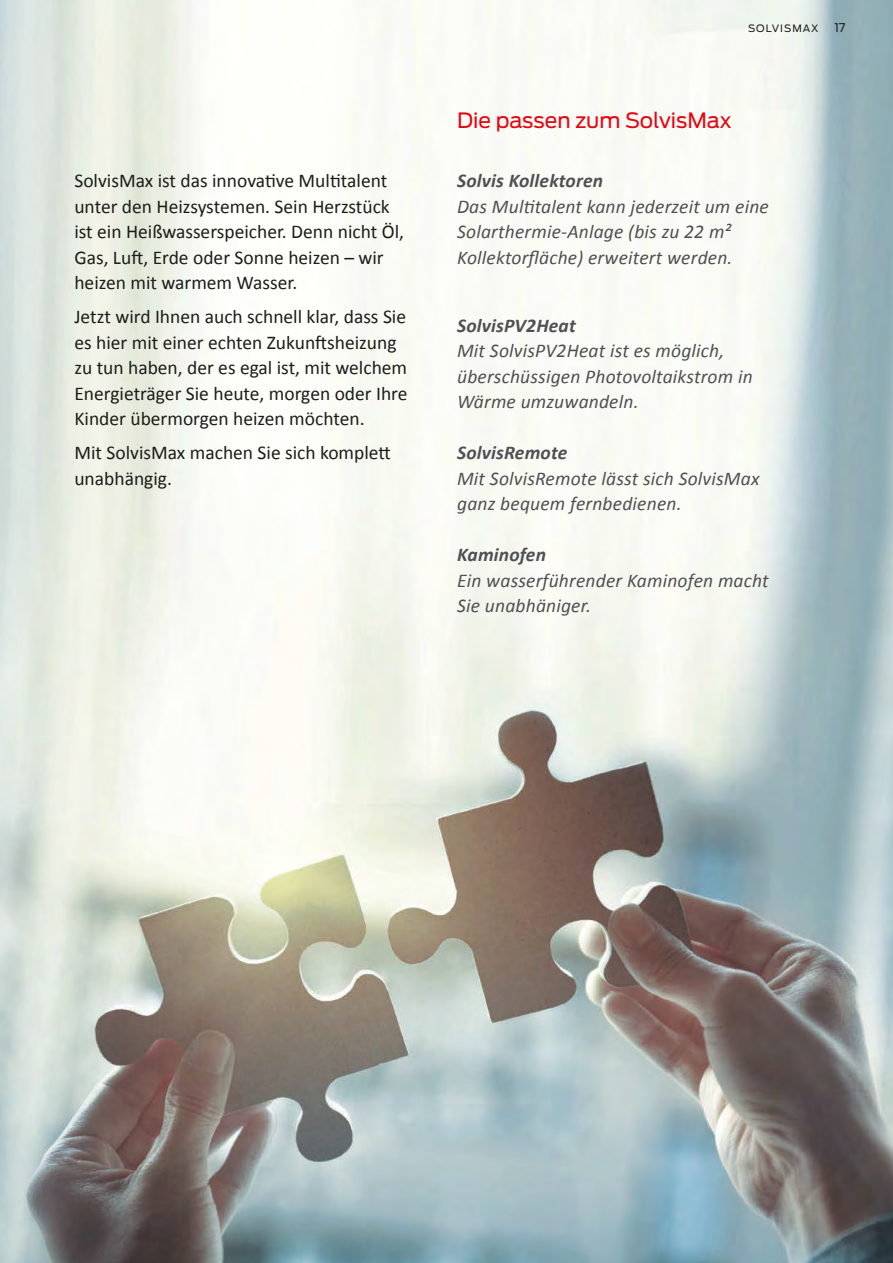
<style>
.page{position:relative;width:893px;height:1263px;background:#fff}
.page>*{position:absolute;margin:0;border:0;box-sizing:border-box;transform-origin:0 0}
.t1{font:21px "Antenna";color:#e30613}
.t2{font:19.5px/25.5px "Calibri";color:#1d1d1b}
.t3{font:italic 19.5px/25.5px "Calibri";letter-spacing:.01em;color:#504f53}
.t4{font:italic 700 19.5px "Calibri";letter-spacing:.01em;color:#504f53}
.t5{font:12px "Antenna";color:#1d1d1b}
.t6{font:10.2px "Antenna";letter-spacing:.1em;color:#1d1d1b}
</style>
<div class="page">
<img style="left:0;top:0;width:893px;height:1263px">
<p class="t2" style="left:74px;top:168px;width:331px">SolvisMax ist das innovative Multitalent unter den Heizsystemen. Sein Herzstück ist ein Heißwasserspeicher. Denn nicht Öl, Gas, Luft, Erde oder Sonne heizen – wir heizen mit warmem Wasser.</p>
<p class="t2" style="left:74px;top:304px;width:335px">Jetzt wird Ihnen auch schnell klar, dass Sie es hier mit einer echten Zukunftsheizung zu tun haben, der es egal ist, mit welchem Energieträger Sie heute, morgen oder Ihre Kinder übermorgen heizen möchten.</p>
<p class="t2" style="left:74px;top:440px;width:318px">Mit SolvisMax machen Sie sich komplett unabhängig.</p>
<p class="t6" style="left:748px;top:22px;width:72px">SOLVISMAX</p>
<p class="t5" style="left:834px;top:20px;width:13px">17</p>
<p class="t1" style="left:457px;top:107px;width:276px">Die passen zum SolvisMax</p>
<p class="t4" style="left:457px;top:168px;width:148px">Solvis Kollektoren</p>
<p class="t3" style="left:457px;top:193px;width:313px">Das Multitalent kann jederzeit um eine<br>Solarthermie-Anlage (bis zu 22 m²<br>Kollektorfläche) erweitert werden.</p>
<p class="t4" style="left:457px;top:313px;width:120px">SolvisPV2Heat</p>
<p class="t3" style="left:457px;top:337px;width:297px">Mit SolvisPV2Heat ist es möglich, überschüssigen Photovoltaikstrom in<br>Wärme umzuwandeln.</p>
<p class="t4" style="left:457px;top:440px;width:112px">SolvisRemote</p>
<p class="t3" style="left:457px;top:465px;width:304px">Mit SolvisRemote lässt sich SolvisMax ganz bequem fernbedienen.</p>
<p class="t4" style="left:457px;top:542px;width:90px">Kaminofen</p>
<p class="t3" style="left:457px;top:567px;width:313px">Ein wasserführender Kaminofen macht<br>Sie unabhäniger.</p>
</div>
